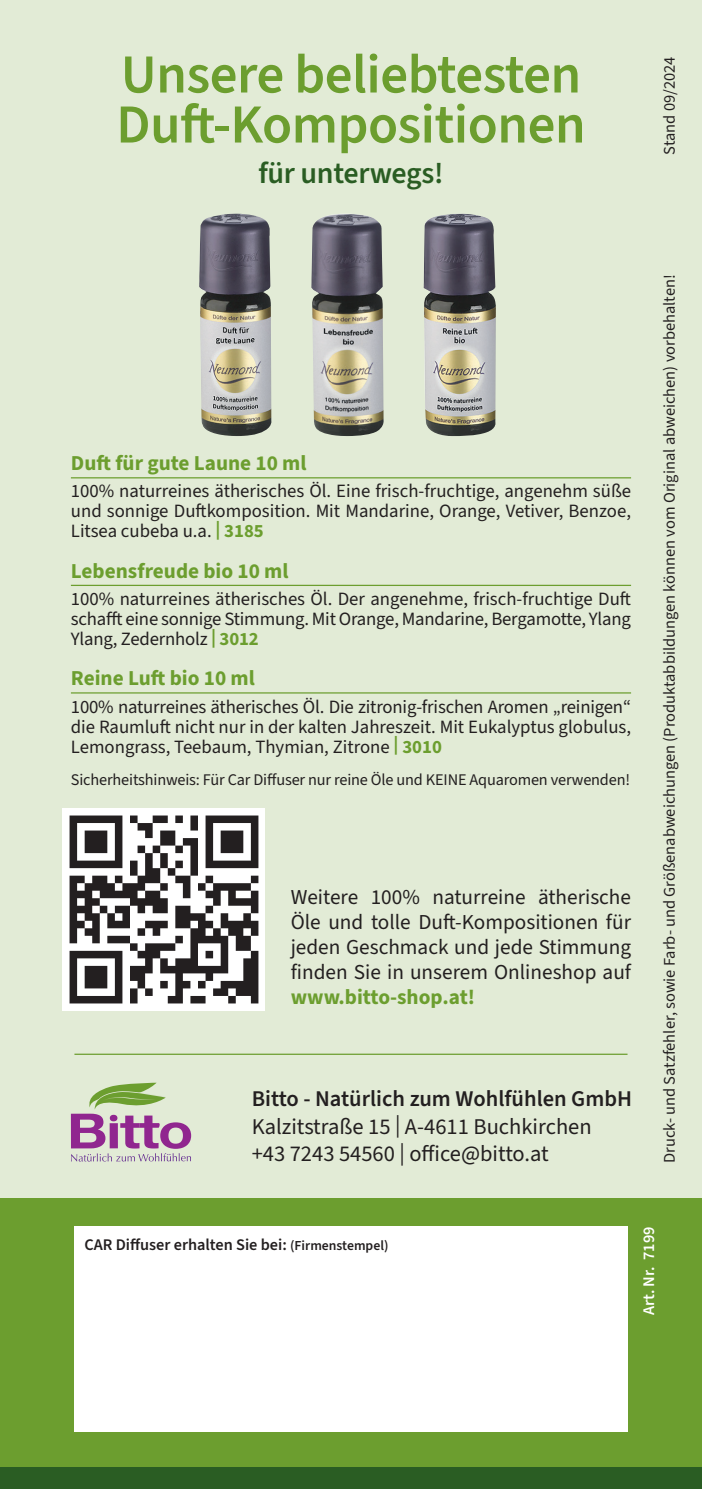
<style>
.page{position:relative;width:702px;height:1489px;background:#fff}
.page>*{position:absolute;margin:0;border:0;box-sizing:border-box;transform-origin:0 0}
.t1{font:600 55px/50px "Source Sans 3";letter-spacing:-.01em;color:#6c9e2f}
.t2{font:600 30px "Source Sans 3";letter-spacing:-.01em;color:#2a5d23}
.t3{font:22.5px/27.5px "Source Sans 3";color:#231f20}
.t4{font:600 22.5px "Source Sans 3";color:#231f20}
.t5{font:21.25px/25px "Source Sans 3";color:#231f20;text-align:justify}
.t6{font:700 21.25px "Source Sans 3";color:#6c9e2f}
.t7{font:18.75px/20px "Source Sans 3";color:#231f20;text-align:justify}
.t8{font:16.25px "Source Sans 3";letter-spacing:-.005em;color:#231f20}
.t9{font:600 16.25px "Source Sans 3";color:#231f20}
.t10{font:600 16.25px "Source Sans 3";color:#fff}
.s1{font-weight:700;color:#6c9e2f}
.s2{font-size:13.75px}
</style>
<div class="page">
<div style="left:0;top:0;width:702px;height:1488px;background:#e2ebd6"></div>
<div style="left:0;top:1198px;width:702px;height:290px;background:#6c9e2f"></div>
<div style="left:74px;top:1226px;width:553px;height:205px;background:#fff"></div>
<hr style="left:74px;top:1053px;width:553px;height:1px;background:#6c9e2f">
<div style="left:0;top:1467px;width:702px;height:21px;background:#2a5d23"></div>
<img style="left:423px;top:214px;width:73px;height:222px">
<img style="left:199px;top:214px;width:72px;height:222px">
<img style="left:311px;top:214px;width:72px;height:222px">
<hr style="left:71px;top:584px;width:560px;height:2px;background:#6c9e2f">
<hr style="left:71px;top:692px;width:560px;height:1px;background:#6c9e2f">
<hr style="left:71px;top:477px;width:560px;height:1px;background:#6c9e2f">
<img style="left:63px;top:808px;width:202px;height:202px">
<svg style="left:71px;top:1082px;width:120px;height:79px"></svg>
<h1 class="t1" style="left:116px;top:51px;width:471px">Unsere beliebtesten<br>Duft-Kompositionen</h1>
<h2 class="t2" style="left:258px;top:152px;width:187px">für unterwegs!</h2>
<p class="t8" style="left:658px;top:155px;width:99px;rotate:-90deg">Stand 09/2024</p>
<p class="t6" style="left:71px;top:449px;width:237px">Duft für gute Laune 10 ml</p>
<p class="t7" style="left:71px;top:482px;width:561px">100% naturreines ätherisches Öl. Eine frisch-fruchtige, angenehm süße und sonnige Duftkomposition. Mit Mandarine, Orange, Vetiver, Benzoe, Litsea cubeba u.a. <span class="s1">| 3185</span></p>
<p class="t6" style="left:71px;top:556px;width:219px">Lebensfreude bio 10 ml</p>
<p class="t7" style="left:71px;top:589px;width:561px">100% naturreines ätherisches Öl. Der angenehme, frisch-fruchtige Duft schafft eine sonnige Stimmung. Mit Orange, Mandarine, Bergamotte, Ylang Ylang, Zedernholz <span class="s1">| 3012</span></p>
<p class="t6" style="left:71px;top:664px;width:185px">Reine Luft bio 10 ml</p>
<p class="t7" style="left:71px;top:697px;width:561px">100% naturreines ätherisches Öl. Die zitronig-frischen Aromen „reinigen“ die Raumluft nicht nur in der kalten Jahreszeit. Mit Eukalyptus globulus, Lemongrass, Teebaum, Thymian, Zitrone <span class="s1">| 3010</span></p>
<p class="t8" style="left:71px;top:769px;width:560px">Sicherheitshinweis: Für Car Diffuser nur reine Öle und KEINE Aquaromen verwenden!</p>
<p class="t5" style="left:291px;top:885px;width:342px">Weitere 100% naturreine ätherische Öle und tolle Duft-Kompositionen für jeden Geschmack und jede Stimmung finden Sie in unserem Onlineshop auf</p>
<p class="t6" style="left:291px;top:982px;width:186px">www.bitto-shop.at!</p>
<p class="t4" style="left:252px;top:1083px;width:382px">Bitto - Natürlich zum Wohlfühlen GmbH</p>
<p class="t3" style="left:252px;top:1113px;width:341px">Kalzitstraße 15 | A-4611 Buchkirchen +43 7243 54560 | office@bitto.at</p>
<p class="t8" style="left:658px;top:1162px;width:890px;rotate:-90deg">Druck- und Satzfehler, sowie Farb- und Größenabweichungen (Produktabbildungen können vom Original abweichen) vorbehalten!</p>
<p class="t9" style="left:84px;top:1233px;width:305px">CAR Diffuser erhalten Sie bei: <span class="s2">(Firmenstempel)</span></p>
<p class="t10" style="left:637px;top:1315px;width:90px;rotate:-90deg">Art. Nr. 7199</p>
</div>
